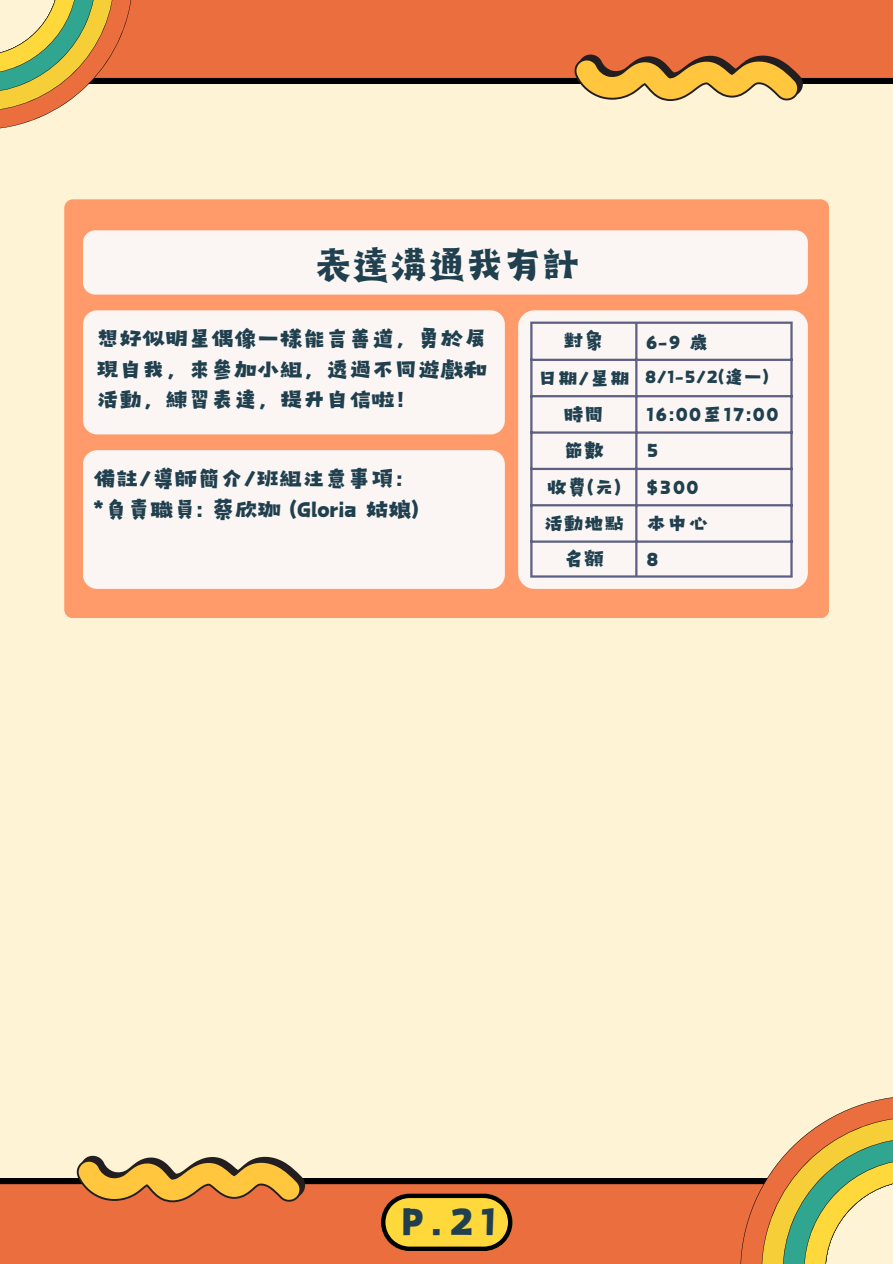
<style>
.page{position:relative;width:893px;height:1264px;background:#fff}
.page>*{position:absolute;margin:0;border:0;box-sizing:border-box;transform-origin:0 0}
.t1{font:45.3px "Canva Sugar Cube TC";color:#20404f}
.t2{font:39px "Canva Joy Hei";color:#20404f}
.t3{font:25.5px/30.3px "Canva Sugar Cube TC";color:#20404f;text-align:justify}
.t4{font:22.5px "Canva Sugar Cube TC";letter-spacing:.02em;color:#20404f}
.t5{font:22.5px "Canva Sugar Cube TC";letter-spacing:.04em;color:#20404f}
.t6{font:21px "Canva Sugar Cube TC";color:#20404f}
</style>
<div class="page">
<div style="left:0;top:0;width:892px;height:1263px;background:#fff3d6"></div>
<svg style="left:0;top:1178px;width:740px;height:85px;background:#dc673b"></svg>
<div style="left:133px;top:0;width:759px;height:83px;background:#eb6e3f"></div>
<svg style="left:76px;top:1155px;width:230px;height:47px"></svg>
<svg style="left:740px;top:1097px;width:152px;height:166px"></svg>
<svg style="left:0;top:0;width:133px;height:129px"></svg>
<div style="left:64px;top:199px;width:765px;height:419px;background:#ff9b6b;border-radius:9px"></div>
<div style="left:83px;top:310px;width:422px;height:124px;background:#fbf6f3;border-radius:14px"></div>
<div style="left:83px;top:230px;width:724px;height:64px;background:#fbf6f3;border-radius:12px"></div>
<div style="left:518px;top:310px;width:289px;height:279px;background:#fbf6f3;border-radius:16px"></div>
<hr style="left:530px;top:324px;width:2px;height:251px;background:#5d5f83">
<hr style="left:635px;top:324px;width:2px;height:251px;background:#5d5f83">
<hr style="left:790px;top:324px;width:2px;height:251px;background:#5d5f83">
<hr style="left:530px;top:321px;width:262px;height:3px;background:#5d5f83">
<hr style="left:530px;top:359px;width:262px;height:2px;background:#5d5f83">
<hr style="left:530px;top:395px;width:262px;height:2px;background:#5d5f83">
<hr style="left:530px;top:431px;width:262px;height:2px;background:#5d5f83">
<hr style="left:530px;top:468px;width:262px;height:2px;background:#5d5f83">
<hr style="left:530px;top:504px;width:262px;height:2px;background:#5d5f83">
<hr style="left:530px;top:540px;width:262px;height:2px;background:#5d5f83">
<hr style="left:530px;top:575px;width:262px;height:2px;background:#5d5f83">
<div style="left:83px;top:450px;width:422px;height:139px;background:#fbf6f3;border-radius:14px"></div>
<svg style="left:574px;top:53px;width:229px;height:48px;background:#d19c4f"></svg>
<svg style="left:381px;top:1193px;width:131px;height:58px;background:#cda630"></svg>
<p class="t2" style="left:313px;top:248px;width:268px">表達溝通我有計</p>
<p class="t3" style="left:96px;top:323px;width:391px">想好似明星偶像一樣能言善道，勇於展現自我，來參加小組，透過不同遊戲和活動，練習表達，提升自信啦！</p>
<p class="t3" style="left:93px;top:463px;width:325px">備註/導師簡介/班組注意事項：</p>
<p class="t3" style="left:93px;top:494px;width:327px">*負責職員: 蔡欣珈 (Gloria 姑娘)</p>
<p class="t4" style="left:563px;top:329px;width:42px">對象</p>
<p class="t4" style="left:645px;top:330px;width:65px">6-9 歲</p>
<p class="t4" style="left:537px;top:366px;width:94px">日期/星期</p>
<p class="t6" style="left:644px;top:366px;width:125px">8/1-5/2(逢一)</p>
<p class="t4" style="left:563px;top:403px;width:42px">時間</p>
<p class="t5" style="left:646px;top:403px;width:134px">16:00至17:00</p>
<p class="t4" style="left:563px;top:439px;width:42px">節數</p>
<p class="t4" style="left:646px;top:439px;width:14px">5</p>
<p class="t4" style="left:546px;top:475px;width:76px">收費(元)</p>
<p class="t4" style="left:646px;top:475px;width:54px">$300</p>
<p class="t4" style="left:543px;top:512px;width:82px">活動地點</p>
<p class="t4" style="left:646px;top:512px;width:64px">本中心</p>
<p class="t4" style="left:563px;top:547px;width:42px">名額</p>
<p class="t4" style="left:646px;top:548px;width:14px">8</p>
<p class="t1" style="left:401px;top:1198px;width:96px">P.21</p>
</div>
